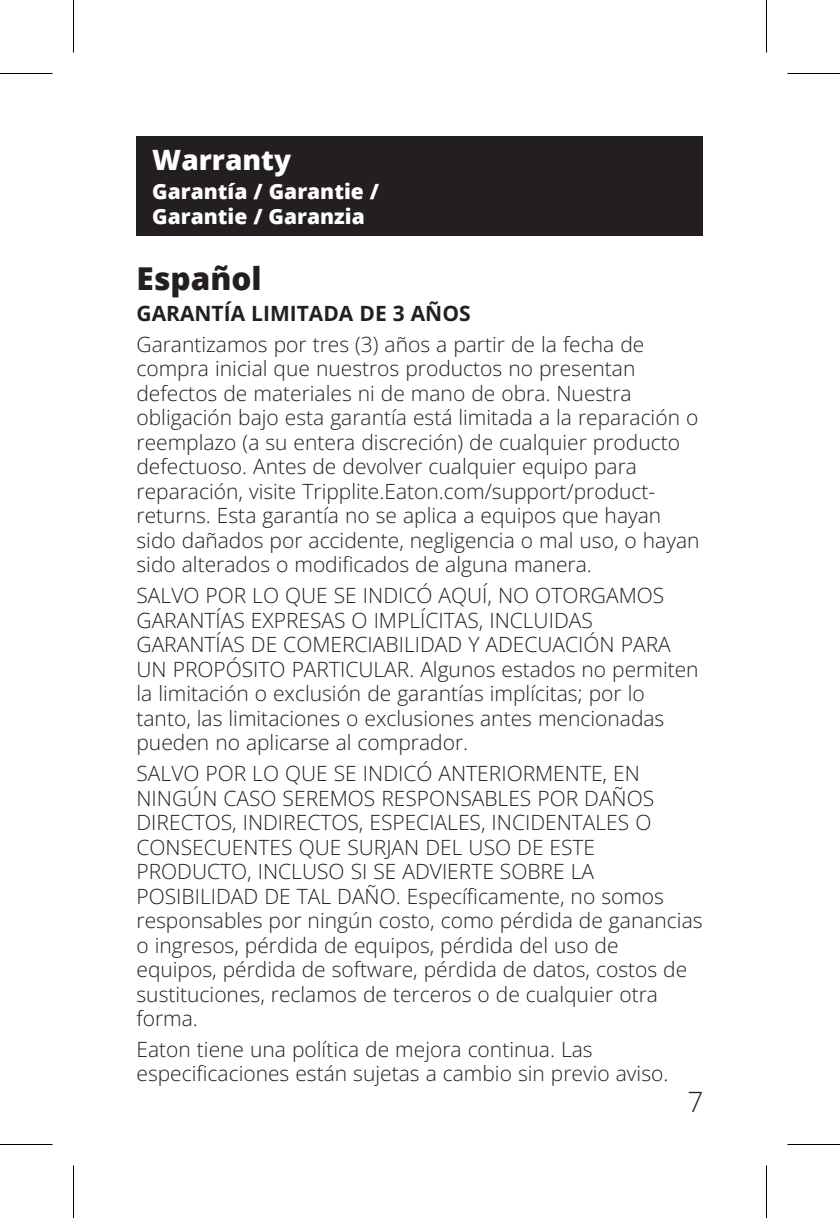
<style>
.page{position:relative;width:840px;height:1218px;background:#fff}
.page>*{position:absolute;margin:0;border:0;box-sizing:border-box;transform-origin:0 0}
.t1{font:800 31.5px "Open Sans";color:#231f20}
.t2{font:800 28px "Open Sans";color:#fff}
.t3{font:28px "Open Sans";color:#231f20}
.t4{font:21px/24.5px "Open Sans";color:#231f20}
.t5{font:800 21px/24.5px "Open Sans";color:#fff}
.t6{font:700 21px "Open Sans";color:#231f20}
</style>
<div class="page">
<div style="left:136px;top:136px;width:567px;height:100px;background:#231f20"></div>
<hr style="left:0;top:73px;width:52px;height:1px;background:#000">
<hr style="left:788px;top:73px;width:52px;height:1px;background:#000">
<hr style="left:0;top:1144px;width:52px;height:1px;background:#000">
<hr style="left:788px;top:1144px;width:52px;height:1px;background:#000">
<hr style="left:73px;top:0;width:1px;height:52px;background:#000">
<hr style="left:73px;top:1166px;width:1px;height:52px;background:#000">
<hr style="left:766px;top:0;width:1px;height:52px;background:#000">
<hr style="left:766px;top:1166px;width:1px;height:52px;background:#000">
<p class="t2" style="left:152px;top:138px;width:140px">Warranty</p>
<p class="t5" style="left:152px;top:178px;width:228px">Garantía / Garantie /<br>Garantie / Garanzia</p>
<p class="t1" style="left:136px;top:255px;width:127px">Español</p>
<p class="t6" style="left:136px;top:299px;width:336px">GARANTÍA LIMITADA DE 3 AÑOS</p>
<p class="t4" style="left:136px;top:332px;width:565px">Garantizamos por tres (3) años a partir de la fecha de compra inicial que nuestros productos no presentan defectos de materiales ni de mano de obra. Nuestra obligación bajo esta garantía está limitada a la reparación o reemplazo (a su entera discreción) de cualquier producto defectuoso. Antes de devolver cualquier equipo para reparación, visite Tripplite.Eaton.com/support/product&shy;returns. Esta garantía no se aplica a equipos que hayan sido dañados por accidente, negligencia o mal uso, o hayan sido alterados o modificados de alguna manera.</p>
<p class="t4" style="left:136px;top:583px;width:564px">SALVO POR LO QUE SE INDICÓ AQUÍ, NO OTORGAMOS GARANTÍAS EXPRESAS O IMPLÍCITAS, INCLUIDAS GARANTÍAS DE COMERCIABILIDAD Y ADECUACIÓN PARA UN PROPÓSITO PARTICULAR. Algunos estados no permiten la limitación o exclusión de garantías implícitas; por lo tanto, las limitaciones o exclusiones antes mencionadas pueden no aplicarse al comprador.</p>
<p class="t4" style="left:136px;top:761px;width:568px">SALVO POR LO QUE SE INDICÓ ANTERIORMENTE, EN NINGÚN CASO SEREMOS RESPONSABLES POR DAÑOS DIRECTOS, INDIRECTOS, ESPECIALES, INCIDENTALES O CONSECUENTES QUE SURJAN DEL USO DE ESTE PRODUCTO, INCLUSO SI SE ADVIERTE SOBRE LA POSIBILIDAD DE TAL DAÑO. Específicamente, no somos responsables por ningún costo, como pérdida de ganancias o ingresos, pérdida de equipos, pérdida del uso de equipos, pérdida de software, pérdida de datos, costos de sustituciones, reclamos de terceros o de cualquier otra forma.</p>
<p class="t4" style="left:136px;top:1036px;width:533px">Eaton tiene una política de mejora continua. Las especificaciones están sujetas a cambio sin previo aviso.</p>
<h2 class="t3" style="left:688px;top:1083px;width:17px">7</h2>
</div>
